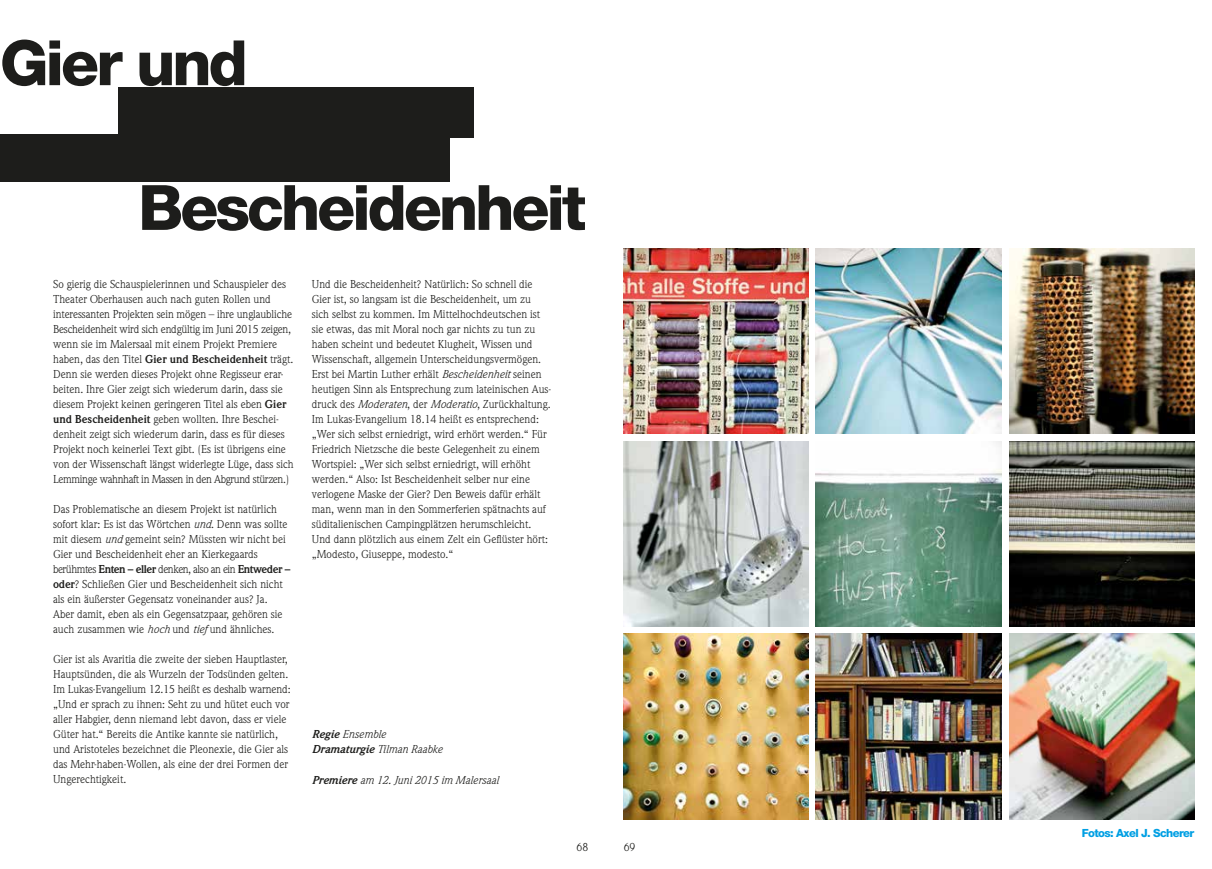
<style>
.page{position:relative;width:1212px;height:869px;background:#fff}
.page>*{position:absolute;margin:0;border:0;box-sizing:border-box;transform-origin:0 0}
.t1{font:800 62.5px "Helvetica Neue";letter-spacing:-.05em;color:#1d1d1b}
.t2{font:11.25px/15px "Weidemann";color:#1d1d1b}
.t3{font:italic 11.25px/15px "Weidemann";color:#1d1d1b}
.t4{font:800 11.25px "Helvetica Neue";letter-spacing:-.05em;color:#009fe3}
.s1{font-weight:700}
.s2{font-style:italic}
</style>
<div class="page">
<div style="left:118px;top:87px;width:355px;height:50px;background:#1d1d1b"></div>
<div style="left:0;top:135px;width:449px;height:47px;background:#1d1d1b"></div>
<img style="left:624px;top:248px;width:185px;height:185px">
<img style="left:1009px;top:633px;width:185px;height:186px">
<img style="left:816px;top:633px;width:185px;height:186px">
<img style="left:624px;top:633px;width:185px;height:186px">
<img style="left:1009px;top:441px;width:185px;height:185px">
<img style="left:816px;top:441px;width:185px;height:185px">
<img style="left:624px;top:441px;width:185px;height:185px">
<img style="left:1009px;top:248px;width:185px;height:185px">
<img style="left:816px;top:248px;width:185px;height:185px">
<h1 class="t1" style="left:0;top:26px;width:249px">Gier und</h1>
<h1 class="t1" style="left:138px;top:170px;width:449px">Bescheidenheit</h1>
<p class="t2" style="left:53px;top:276px;width:242px">So gierig die Schauspielerinnen und Schauspieler des Theater Oberhausen auch nach guten Rollen und interessanten Projekten sein mögen – ihre unglaubliche Bescheidenheit wird sich endgültig im Juni 2015 zeigen, wenn sie im Malersaal mit einem Projekt Premiere haben, das den Titel <span class="s1">Gier und Bescheidenheit</span> trägt.<br>Denn sie werden dieses Projekt ohne Regisseur erar&shy;beiten. Ihre Gier zeigt sich wiederum darin, dass sie diesem Projekt keinen geringeren Titel als eben <span class="s1">Gier und Bescheidenheit</span> geben wollten. Ihre Beschei&shy;denheit zeigt sich wiederum darin, dass es für dieses Projekt noch keinerlei Text gibt. (Es ist übrigens eine von der Wissenschaft längst widerlegte Lüge, dass sich Lemminge wahnhaft in Massen in den Abgrund stürzen.)</p>
<p class="t2" style="left:53px;top:501px;width:239px">Das Problematische an diesem Projekt ist natürlich sofort klar: Es ist das Wörtchen <span class="s2">und</span>. Denn was sollte mit diesem <span class="s2">und</span> gemeint sein? Müssten wir nicht bei Gier und Bescheidenheit eher an Kierkegaards berühmtes <span class="s1">Enten – eller</span> denken, also an ein <span class="s1">Entweder – oder</span>? Schließen Gier und Bescheidenheit sich nicht als ein äußerster Gegensatz voneinander aus? Ja.<br>Aber damit, eben als ein Gegensatzpaar, gehören sie auch zusammen wie <span class="s2">hoch</span> und <span class="s2">tief</span> und ähnliches.</p>
<p class="t2" style="left:53px;top:651px;width:239px">Gier ist als Avaritia die zweite der sieben Hauptlaster, Hauptsünden, die als Wurzeln der Todsünden gelten.<br>Im Lukas-Evangelium 12.15 heißt es deshalb warnend: „Und er sprach zu ihnen: Seht zu und hütet euch vor aller Habgier, denn niemand lebt davon, dass er viele Güter hat.“ Bereits die Antike kannte sie natürlich, und Aristoteles bezeichnet die Pleonexie, die Gier als das Mehr-haben-Wollen, als eine der drei Formen der Ungerechtigkeit.</p>
<p class="t2" style="left:312px;top:276px;width:241px">Und die Bescheidenheit? Natürlich: So schnell die Gier ist, so langsam ist die Bescheidenheit, um zu sich selbst zu kommen. Im Mittelhochdeutschen ist sie etwas, das mit Moral noch gar nichts zu tun zu haben scheint und bedeutet Klugheit, Wissen und Wissenschaft, allgemein Unterscheidungsvermögen.<br>Erst bei Martin Luther erhält <span class="s2">Bescheidenheit</span> seinen heutigen Sinn als Entsprechung zum lateinischen Aus&shy;druck des <span class="s2">Moderaten</span>, der <span class="s2">Moderatio</span>, Zurückhaltung.<br>Im Lukas-Evangelium 18.14 heißt es entsprechend: „Wer sich selbst erniedrigt, wird erhört werden.“ Für Friedrich Nietzsche die beste Gelegenheit zu einem Wortspiel: „Wer sich selbst erniedrigt, will erhöht werden.“ Also: Ist Bescheidenheit selber nur eine verlogene Maske der Gier? Den Beweis dafür erhält man, wenn man in den Sommerferien spätnachts auf süditalienischen Campingplätzen herumschleicht.<br>Und dann plötzlich aus einem Zelt ein Geflüster hört: „Modesto, Giuseppe, modesto.“</p>
<p class="t3" style="left:312px;top:726px;width:132px"><span class="s1">Regie</span> Ensemble<br><span class="s1">Dramaturgie</span> Tilman Raabke</p>
<p class="t3" style="left:312px;top:771px;width:188px"><span class="s1">Premiere</span> am 12. Juni 2015 im Malersaal</p>
<p class="t2" style="left:576px;top:839px;width:13px">68</p>
<p class="t2" style="left:624px;top:839px;width:13px">69</p>
<p class="t4" style="left:1082px;top:826px;width:114px">Fotos: Axel J. Scherer</p>
</div>
